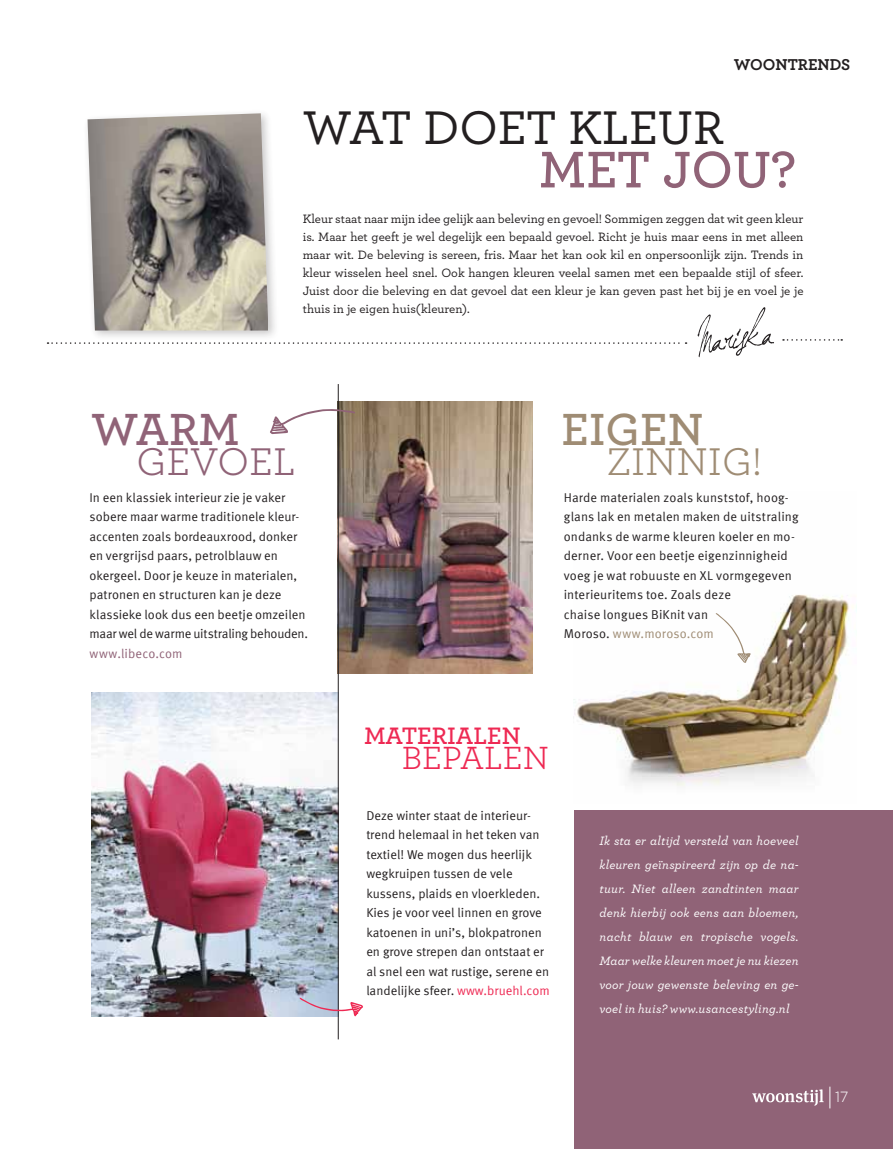
<style>
.page{position:relative;width:893px;height:1149px;background:#fff}
.page>*{position:absolute;margin:0;border:0;box-sizing:border-box;transform-origin:0 0}
.t1{font:600 54px "Archer";color:#906377}
.t2{font:500 49.5px "Archer";letter-spacing:-.01em;color:#231f20}
.t3{font:600 47.25px "Archer";color:#9f8c74}
.t4{font:600 47.25px "Archer";color:#906377}
.t5{font:45px "Jellyka Bees Antique Handwriting";color:#231f20}
.t6{font:40.5px "Archer";color:#9f8c74}
.t7{font:40.5px "Archer";color:#906377}
.t8{font:33.75px "Archer";color:#ee2953}
.t9{font:600 24.9px "Archer";color:#ee2953}
.t10{font:700 16.5px "Archer";color:#231f20}
.t11{font:300 14.7px "Gotham";color:#fff}
.t12{font:12.75px/19.5px "Meta Offc Norm";color:#231f20}
.t13{font:500 12.75px/18px "Archer";color:#231f20;text-align:justify}
.t14{font:italic 500 12.75px/24px "Archer";letter-spacing:.01em;color:#fff;text-align:justify}
.t15{font:12.75px "Meta Offc Norm";letter-spacing:.01em;color:#906377}
.s1{color:#9f8c74}
.s2{color:#ee2953}
</style>
<div class="page">
<img style="left:91px;top:692px;width:247px;height:323px">
<img style="left:574px;top:594px;width:280px;height:193px">
<svg style="left:48px;top:342px;width:639px;height:2px"></svg>
<svg style="left:783px;top:339px;width:59px;height:1px"></svg>
<img style="left:339px;top:401px;width:194px;height:272px">
<hr style="left:338px;top:384px;width:1px;height:655px;background:#231f20">
<div style="left:575px;top:810px;width:318px;height:338px;background:#906377"></div>
<svg style="left:299px;top:997px;width:64px;height:19px"></svg>
<svg style="left:270px;top:409px;width:86px;height:25px"></svg>
<svg style="left:716px;top:612px;width:35px;height:50px"></svg>
<div style="left:82px;top:108px;width:197px;height:233px;background:#231f20;opacity:.25"></div>
<img style="left:88px;top:113px;width:180px;height:217px">
<svg style="left:752px;top:1086px;width:78px;height:22px"></svg>
<p class="t10" style="left:734px;top:51px;width:118px">WOONTRENDS</p>
<h2 class="t2" style="left:303px;top:92px;width:411px">wat doet kleur</h2>
<h1 class="t1" style="left:539px;top:129px;width:258px">MET JOU?</h1>
<p class="t13" style="left:303px;top:209px;width:502px">Kleur staat naar mijn idee gelijk aan beleving en gevoel! Sommigen zeggen dat wit geen kleur is. Maar het geeft je wel degelijk een bepaald gevoel. Richt je huis maar eens in met alleen maar wit. De beleving is sereen, fris. Maar het kan ook kil en onpersoonlijk zijn. Trends in kleur wisselen heel snel. Ook hangen kleuren veelal samen met een bepaalde stijl of sfeer.<br>Juist door die beleving en dat gevoel dat een kleur je kan geven past het bij je en voel je je thuis in je eigen huis(kleuren).</p>
<h3 class="t5" style="left:693px;top:310px;width:78px;rotate:-7deg">Mariska</h3>
<h3 class="t4" style="left:91px;top:393px;width:150px">WARM</h3>
<h3 class="t7" style="left:137px;top:433px;width:161px">GEVOEL</h3>
<h3 class="t3" style="left:562px;top:393px;width:143px">EIGEN</h3>
<h3 class="t6" style="left:607px;top:433px;width:156px">ZINNIG!</h3>
<p class="t12" style="left:90px;top:487px;width:220px">In een klassiek interieur zie je vaker sobere maar warme traditionele kleur&shy;accenten zoals bordeauxrood, donker en vergrijsd paars, petrolblauw en okergeel. Door je keuze in materialen, patronen en structuren kan je deze klassieke look dus een beetje omzeilen maar wel de warme uitstraling behouden.</p>
<p class="t15" style="left:90px;top:645px;width:95px">www.libeco.com</p>
<p class="t12" style="left:564px;top:487px;width:236px">Harde materialen zoals kunststof, hoog&shy;glans lak en metalen maken de uitstraling ondanks de warme kleuren koeler en mo&shy;derner. Voor een beetje eigenzinnigheid voeg je wat robuuste en XL vormgegeven interieuritems toe. Zoals deze<br>chaise longues BiKnit van<br>Moroso. <span class="s1">www.moroso.com</span></p>
<h3 class="t9" style="left:364px;top:717px;width:158px">MATERIALEN</h3>
<h3 class="t8" style="left:402px;top:734px;width:149px">BEPALEN</h3>
<p class="t12" style="left:366px;top:805px;width:185px">Deze winter staat de interieur&shy;trend helemaal in het teken van textiel! We mogen dus heerlijk wegkruipen tussen de vele kussens, plaids en vloerkleden.<br>Kies je voor veel linnen en grove katoenen in uni’s, blokpatronen en grove strepen dan ontstaat er al snel een wat rustige, serene en landelijke sfeer. <span class="s2">www.bruehl.com</span></p>
<p class="t14" style="left:600px;top:827px;width:201px">Ik sta er altijd versteld van hoeveel kleuren geïnspireerd zijn op de na&shy;tuur. Niet alleen zandtinten maar denk hierbij ook eens aan bloemen, nacht blauw en tropische vogels.<br>Maar welke kleuren moet je nu kiezen voor jouw gewenste beleving en ge&shy;voel in huis? www.usancestyling.nl</p>
<p class="t11" style="left:835px;top:1087px;width:15px">17</p>
</div>
